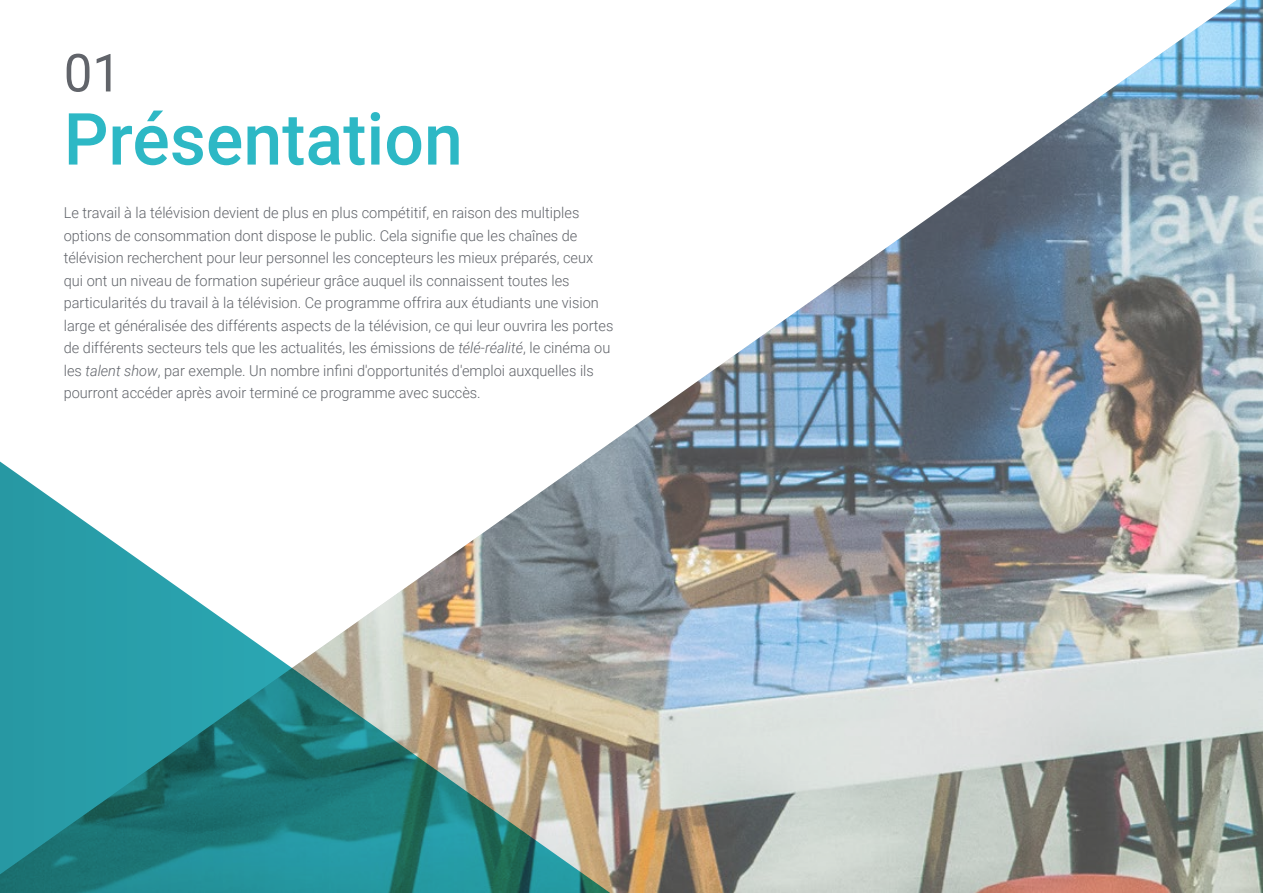
<style>
.page{position:relative;width:1263px;height:893px;background:#fff}
.page>*{position:absolute;margin:0;border:0;box-sizing:border-box;transform-origin:0 0}
.t1{font:500 72px "Roboto";color:#2db8c5}
.t2{font:52.5px "Roboto";color:#61646a}
.t3{font:300 15px/22.5px "Roboto";color:#61646a}
.s1{font-style:italic}
</style>
<div class="page">
<img style="left:606px;top:0;width:657px;height:893px">
<svg style="left:0;top:446px;width:640px;height:447px"></svg>
<h2 class="t2" style="left:64px;top:36px;width:59px">01</h2>
<h1 class="t1" style="left:64px;top:89px;width:401px">Présentation</h1>
<p class="t3" style="left:64px;top:201px;width:551px">Le travail à la télévision devient de plus en plus compétitif, en raison des multiples options de consommation dont dispose le public. Cela signifie que les chaînes de télévision recherchent pour leur personnel les concepteurs les mieux préparés, ceux qui ont un niveau de formation supérieur grâce auquel ils connaissent toutes les particularités du travail à la télévision. Ce programme offrira aux étudiants une vision large et généralisée des différents aspects de la télévision, ce qui leur ouvrira les portes de différents secteurs tels que les actualités, les émissions de <span class="s1">télé-réalité</span>, le cinéma ou les <span class="s1">talent show</span>, par exemple. Un nombre infini d'opportunités d'emploi auxquelles ils pourront accéder après avoir terminé ce programme avec succès.</p>
</div>
